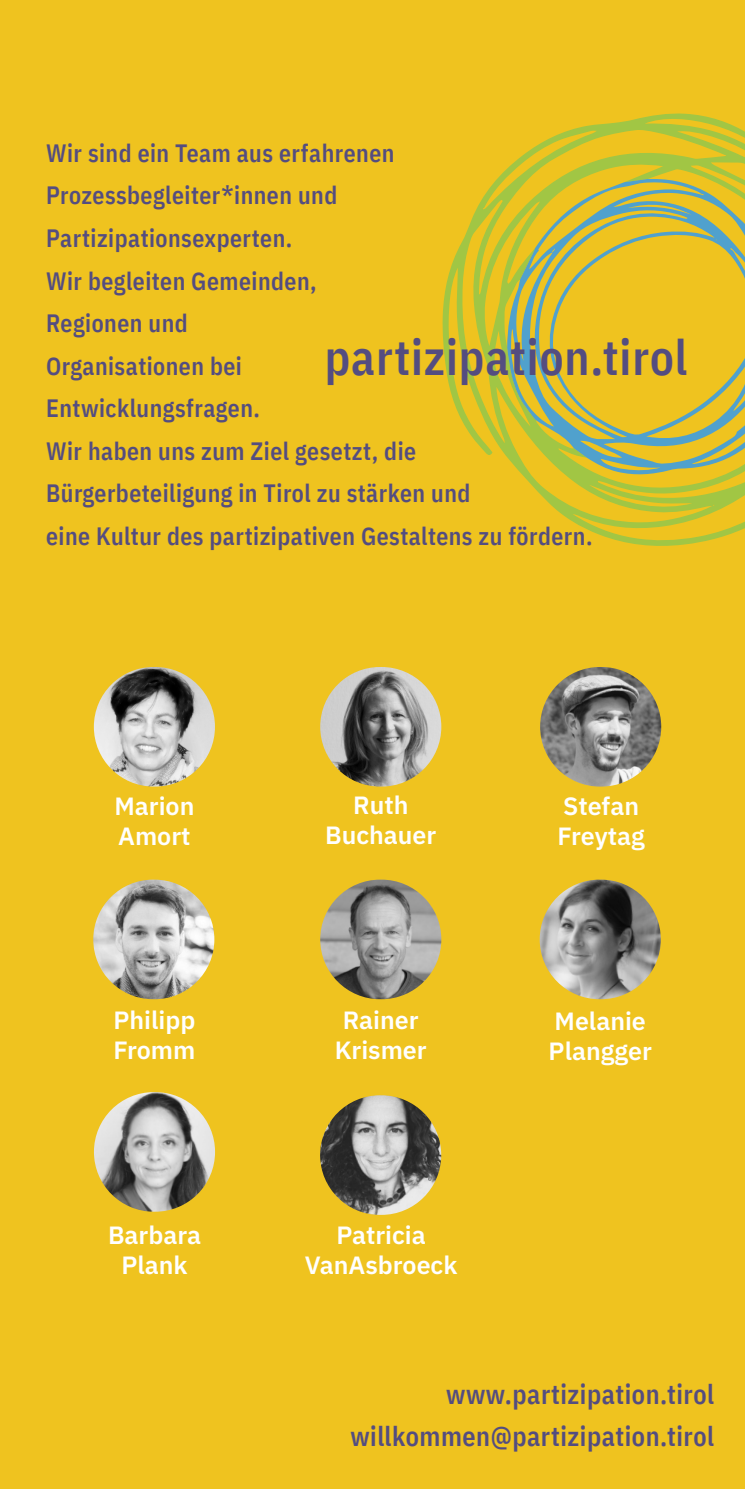
<style>
.page{position:relative;width:745px;height:1489px;background:#fff}
.page>*{position:absolute;margin:0;border:0;box-sizing:border-box;transform-origin:0 0}
.t1{font:600 49.5px "IBM Plex Sans Cond";letter-spacing:.02em;color:#544d80;scale:.95 1}
.t2{font:600 27.5px "IBM Plex Sans Cond";letter-spacing:.02em;color:#544d80;scale:.95 1}
.t3{font:600 25px "IBM Plex Sans Cond";letter-spacing:.02em;color:#544d80;scale:.95 1}
.t4{font:25px "IBM Plex Sans Sm Bld";color:#fff}
</style>
<div class="page">
<div style="left:0;top:0;width:744px;height:1488px;background:#efc31f"></div>
<img style="left:94px;top:667px;width:121px;height:119px;border-radius:60px">
<img style="left:93px;top:879px;width:121px;height:120px;border-radius:60px">
<img style="left:320px;top:667px;width:121px;height:119px;border-radius:60px">
<img style="left:540px;top:667px;width:120px;height:119px;border-radius:60px">
<img style="left:94px;top:1092px;width:121px;height:119px;border-radius:60px">
<img style="left:539px;top:879px;width:121px;height:120px;border-radius:60px">
<img style="left:320px;top:879px;width:121px;height:120px;border-radius:60px">
<img style="left:320px;top:1095px;width:121px;height:119px;border-radius:60px">
<svg style="left:442px;top:113px;width:302px;height:433px"></svg>
<svg style="left:507px;top:179px;width:237px;height:297px"></svg>
<p class="t3" style="left:46px;top:142px;width:368px">Wir sind ein Team aus erfahrenen</p>
<p class="t3" style="left:46px;top:185px;width:308px">Prozessbegleiter*innen und</p>
<p class="t3" style="left:46px;top:227px;width:260px">Partizipationsexperten.</p>
<p class="t3" style="left:46px;top:270px;width:286px">Wir begleiten Gemeinden,</p>
<p class="t3" style="left:46px;top:312px;width:150px">Regionen und</p>
<p class="t3" style="left:46px;top:355px;width:207px">Organisationen bei</p>
<p class="t3" style="left:46px;top:397px;width:226px">Entwicklungsfragen.</p>
<p class="t3" style="left:46px;top:440px;width:391px">Wir haben uns zum Ziel gesetzt, die</p>
<p class="t3" style="left:46px;top:482px;width:448px">Bürgerbeteiligung in Tirol zu stärken und</p>
<p class="t3" style="left:46px;top:525px;width:576px">eine Kultur des partizipativen Gestaltens zu fördern.</p>
<p class="t1" style="left:324px;top:336px;width:383px">partizipation.tirol</p>
<p class="t4" style="left:114px;top:795px;width:81px">Marion</p>
<p class="t4" style="left:118px;top:825px;width:74px">Amort</p>
<p class="t4" style="left:113px;top:1008px;width:83px">Philipp</p>
<p class="t4" style="left:113px;top:1038px;width:83px">Fromm</p>
<p class="t4" style="left:108px;top:1224px;width:94px">Barbara</p>
<p class="t4" style="left:121px;top:1254px;width:68px">Plank</p>
<p class="t4" style="left:353px;top:794px;width:57px">Ruth</p>
<p class="t4" style="left:325px;top:824px;width:113px">Buchauer</p>
<p class="t4" style="left:342px;top:1009px;width:77px">Rainer</p>
<p class="t4" style="left:334px;top:1039px;width:93px">Krismer</p>
<p class="t4" style="left:336px;top:1224px;width:91px">Patricia</p>
<p class="t4" style="left:304px;top:1254px;width:154px">VanAsbroeck</p>
<p class="t4" style="left:563px;top:795px;width:77px">Stefan</p>
<p class="t4" style="left:557px;top:825px;width:89px">Freytag</p>
<p class="t4" style="left:554px;top:1010px;width:93px">Melanie</p>
<p class="t4" style="left:548px;top:1040px;width:105px">Plangger</p>
<p class="t2" style="left:446px;top:1382px;width:283px">www.partizipation.tirol</p>
<p class="t2" style="left:350px;top:1424px;width:384px">willkommen@partizipation.tirol</p>
</div>
